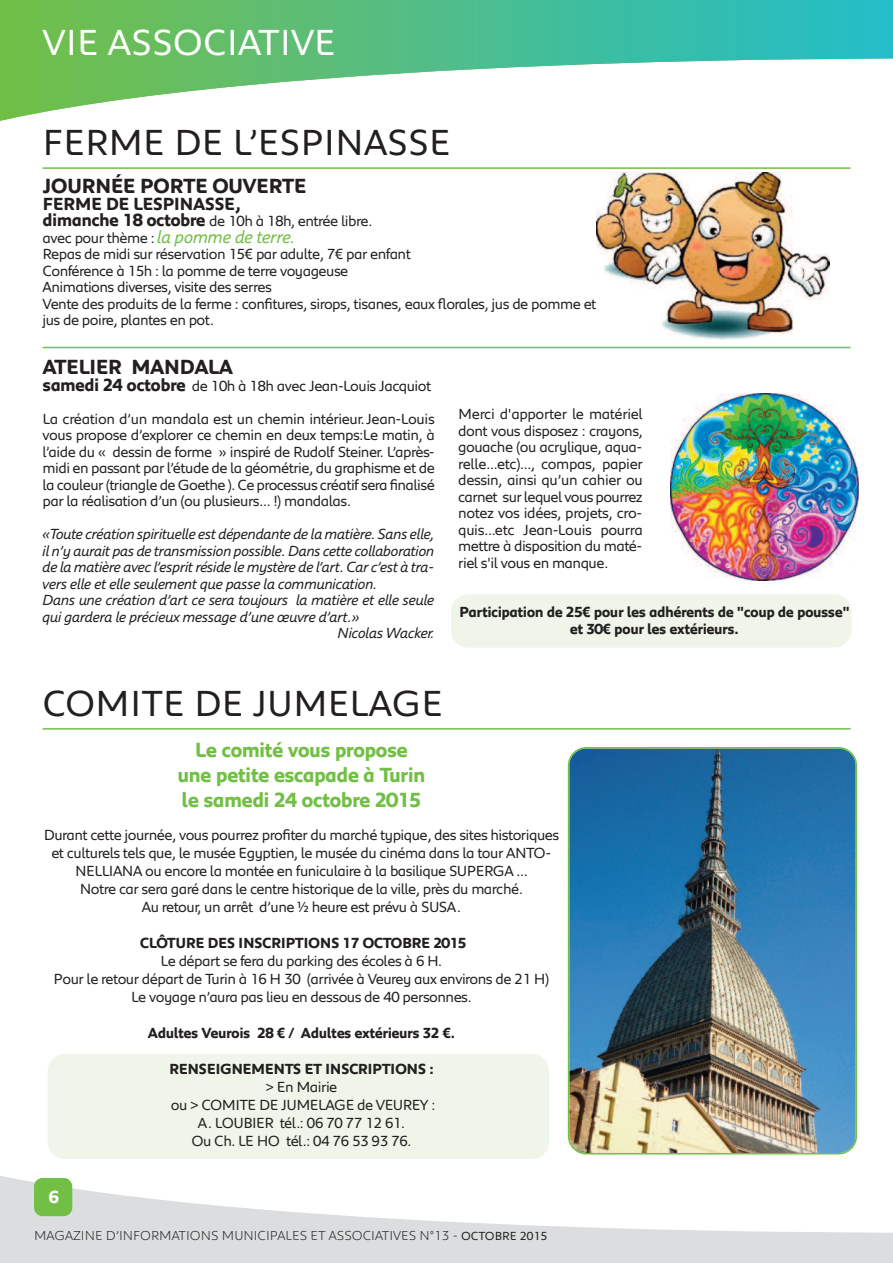
<style>
.page{position:relative;width:893px;height:1263px;background:#fff}
.page>*{position:absolute;margin:0;border:0;box-sizing:border-box;transform-origin:0 0}
.t1{font:37.2px "Peugeot";color:#231f20}
.t2{font:37.2px "Peugeot";color:#fff}
.t3{font:700 21px/25.2px "Peugeot";letter-spacing:-.035em;color:#71bf44;text-align:center}
.t4{font:700 21px "Peugeot";letter-spacing:-.035em;color:#231f20}
.t5{font:italic 18px "Peugeot";letter-spacing:-.035em;color:#71bf44}
.t6{font:700 18px "Peugeot";letter-spacing:-.035em;color:#231f20}
.t7{font:700 18px "Peugeot";color:#fff}
.t8{font:15px/16.5px "Peugeot";letter-spacing:-.035em;color:#231f20;text-align:center}
.t9{font:italic 15px "Peugeot";letter-spacing:-.035em;color:#231f20}
.t10{font:700 15px/16.5px "Peugeot";letter-spacing:-.035em;color:#231f20;text-align:center}
.t11{font:300 13.35px "Peugeot";color:#231f20}
.s1{font-weight:700;font-size:18px}
.s2{font-style:normal;font-size:15px;color:#231f20}
.s3{font-weight:400;font-size:12px}
</style>
<div class="page">
<div style="left:451px;top:594px;width:400px;height:54px;background:#eff6e9;border-radius:17px"></div>
<div style="left:48px;top:1054px;width:501px;height:105px;background:#eff6e9;border-radius:17px"></div>
<svg style="left:0;top:1176px;width:893px;height:87px;fill:#dcdddf"></svg>
<div style="left:34px;top:1178px;width:38px;height:38px;background:#71bf44;border-radius:9px"></div>
<svg style="left:0;top:0;width:893px;height:121px"></svg>
<hr style="left:43px;top:167px;width:807px;height:2px;background:#71bf44">
<hr style="left:43px;top:347px;width:807px;height:1px;background:#71bf44">
<img style="left:671px;top:393px;width:187px;height:188px">
<hr style="left:43px;top:728px;width:807px;height:2px;background:#71bf44">
<img style="left:568px;top:747px;width:289px;height:407px">
<img style="left:596px;top:173px;width:233px;height:166px">
<h1 class="t2" style="left:43px;top:30px;width:295px">VIE ASSOCIATIVE</h1>
<h1 class="t1" style="left:43px;top:130px;width:410px">fERME DE L’ESPINASSE</h1>
<h2 class="t4" style="left:43px;top:179px;width:266px">JOURNÉE PORTE OUVERTE</h2>
<p class="t6" style="left:43px;top:197px;width:200px">fERME DE LESPINASSE,</p>
<p class="t8" style="left:43px;top:214px;width:331px"><span class="s1">dimanche 18 octobre</span> de 10h à 18h, entrée libre.</p>
<p class="t5" style="left:43px;top:230px;width:254px"><span class="s2">avec pour thème :</span> la pomme de terre.</p>
<p class="t8" style="left:43px;top:247px;width:555px;text-align:left">Repas de midi sur réservation 15€ par adulte, 7€ par enfant<br>Conférence à 15h : la pomme de terre voyageuse<br>Animations diverses, visite des serres<br>Vente des produits de la ferme : confitures, sirops, tisanes, eaux florales, jus de pomme et jus de poire, plantes en pot.</p>
<h2 class="t4" style="left:43px;top:360px;width:192px">ATELIER MANDALA</h2>
<p class="t8" style="left:43px;top:379px;width:390px"><span class="s1">samedi 24 octobre</span> de 10h à 18h avec Jean-Louis Jacquiot</p>
<p class="t8" style="left:43px;top:412px;width:394px;text-align:justify">La création d’un mandala est un chemin intérieur.Jean-Louis vous propose d’explorer ce chemin en deux temps:Le matin, à l’aide du « dessin de forme » inspiré de Rudolf Steiner. L’après&shy;midi en passant par l’étude de la géométrie, du graphisme et de la couleur (triangle de Goethe ). Ce processus créatif sera finalisé par la réalisation d’un (ou plusieurs… !) mandalas.</p>
<p class="t9" style="left:43px;top:529px;width:394px">«Toute création spirituelle est dépendante de la matière. Sans elle,</p>
<p class="t9" style="left:43px;top:546px;width:394px">il n’y aurait pas de transmission possible. Dans cette collaboration</p>
<p class="t9" style="left:43px;top:562px;width:393px">de la matière avec l’esprit réside le mystère de l’art. Car c’est à tra-</p>
<p class="t9" style="left:43px;top:579px;width:336px">vers elle et elle seulement que passe la communication.</p>
<p class="t9" style="left:43px;top:595px;width:394px">Dans une création d’art ce sera toujours la matière et elle seule</p>
<p class="t9" style="left:43px;top:612px;width:318px">qui gardera le précieux message d’une œuvre d’art.»</p>
<p class="t9" style="left:338px;top:628px;width:99px">Nicolas Wacker.</p>
<p class="t8" style="left:458px;top:407px;width:186px;text-align:justify">Merci d'apporter le matériel dont vous disposez : crayons, gouache (ou acrylique, aqua&shy;relle…etc)…, compas, papier dessin, ainsi qu’un cahier ou carnet sur lequel vous pourrez notez vos idées, projets, cro&shy;quis…etc Jean-Louis pourra mettre à disposition du maté&shy;riel s'il vous en manque.</p>
<p class="t10" style="left:459px;top:605px;width:392px">Participation de 25€ pour les adhérents de "coup de pousse" et 30€ pour les extérieurs.</p>
<h1 class="t1" style="left:43px;top:691px;width:402px">COMITE DE JUMELAGE</h1>
<h2 class="t3" style="left:177px;top:739px;width:250px">Le comité vous propose une petite escapade à Turin le samedi 24 octobre 2015</h2>
<p class="t8" style="left:44px;top:828px;width:517px;line-height:18px">Durant cette journée, vous pourrez profiter du marché typique, des sites historiques et culturels tels que, le musée Egyptien, le musée du cinéma dans la tour ANTO-NELLIANA ou encore la montée en funiculaire à la basilique SUPERGA …<br>Notre car sera garé dans le centre historique de la ville, près du marché.<br>Au retour, un arrêt d’une ½ heure est prévu à SUSA.</p>
<p class="t10" style="left:140px;top:936px;width:328px">CLÔTURE DES INSCRIPTIONS 17 OCTObRE 2015</p>
<p class="t8" style="left:54px;top:954px;width:497px;line-height:18px">Le départ se fera du parking des écoles à 6 h.<br>Pour le retour départ de Turin à 16 h 30 (arrivée à Veurey aux environs de 21 h)<br>Le voyage n’aura pas lieu en dessous de 40 personnes.</p>
<p class="t10" style="left:148px;top:1026px;width:309px">Adultes Veurois 28 € / Adultes extérieurs 32 €.</p>
<p class="t10" style="left:169px;top:1062px;width:266px">RENSEIGNEMENTS ET INSCRIPTIONS :</p>
<p class="t8" style="left:171px;top:1080px;width:266px;line-height:18px">&gt; En Mairie<br>ou &gt; COMITE DE JUMELAGE de VEUREY :<br>A. LOUBIER tél.: 06 70 77 12 61.<br>Ou Ch. LE hO tél.: 04 76 53 93 76.</p>
<p class="t7" style="left:48px;top:1191px;width:12px">6</p>
<p class="t11" style="left:34px;top:1230px;width:515px">MAGAZINE D’INFORMATIONS MUNICIPALES ET ASSOCIATIVES N°13 - <span class="s3">OCTOBRE 2015</span></p>
</div>
